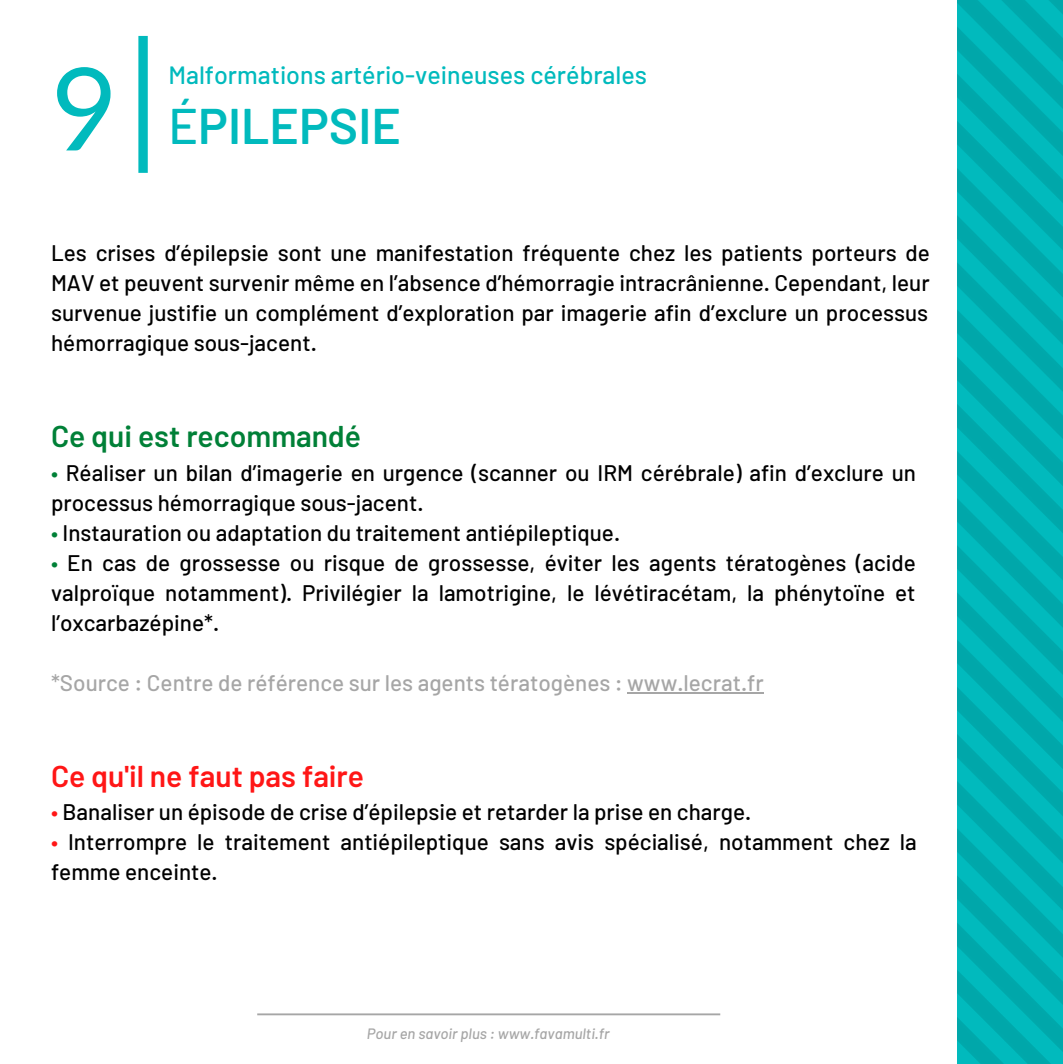
<style>
.page{position:relative;width:1063px;height:1064px;background:#fff}
.page>*{position:absolute;margin:0;border:0;box-sizing:border-box;transform-origin:0 0}
.t1{font:115px "Lato";color:#01babd}
.t2{font:600 50px "Barlow";color:#01babd}
.t3{font:600 30px "Barlow";color:#ff1616}
.t4{font:600 30px "Barlow";color:#008037}
.t5{font:500 25px "Barlow";color:#01babd}
.t6{font:500 22.5px/30px "Barlow";color:#000;text-align:justify}
.t7{font:500 22.5px "Barlow";color:#a6a6a6}
.t8{font:italic 500 15px "Barlow";color:#a6a6a6}
.s1{font-weight:500}
.s2{color:#008037}
.s3{color:#ff1616}
</style>
<div class="page">
<img style="left:957px;top:0;width:105px;height:1062px">
<hr style="left:257px;top:1013px;width:463px;height:1px;background:#a6a6a6">
<div style="left:138px;top:36px;width:10px;height:137px;background:#01babd"></div>
<hr style="left:627px;top:692px;width:136px;height:2px;background:#a6a6a6">
<h1 class="t1" style="left:51px;top:37px;width:68px">9</h1>
<p class="t5" style="left:168px;top:59px;width:480px">Malformations artério-veineuses cérébrales</p>
<h2 class="t2" style="left:168px;top:94px;width:234px"><span class="s1">É</span>PILEPSIE</h2>
<p class="t6" style="left:51px;top:237px;width:880px">Les crises d’épilepsie sont une manifestation fréquente chez les patients porteurs de MAV et peuvent survenir même en l’absence d’hémorragie intracrânienne. Cependant, leur survenue justifie un complément d’exploration par imagerie afin d’exclure un processus hémorragique sous-jacent.</p>
<h3 class="t4" style="left:51px;top:416px;width:311px">Ce qui est recommandé</h3>
<p class="t6" style="left:51px;top:456px;width:866px"><span class="s2">•</span> Réaliser un bilan d’imagerie en urgence (scanner ou IRM cérébrale) afin d’exclure un processus hémorragique sous-jacent.</p>
<p class="t6" style="left:51px;top:516px;width:570px"><span class="s2">•</span> Instauration ou adaptation du traitement antiépileptique.</p>
<p class="t6" style="left:51px;top:546px;width:866px"><span class="s2">•</span> En cas de grossesse ou risque de grossesse, éviter les agents tératogènes (acide valproïque notamment). Privilégier la lamotrigine, le lévétiracétam, la phénytoïne et l’oxcarbazépine*.</p>
<p class="t7" style="left:51px;top:668px;width:714px">*Source : Centre de référence sur les agents tératogènes : www.lecrat.fr</p>
<h3 class="t3" style="left:51px;top:756px;width:315px">Ce qu'il ne faut pas faire</h3>
<p class="t6" style="left:51px;top:796px;width:702px"><span class="s3">•</span> Banaliser un épisode de crise d’épilepsie et retarder la prise en charge.</p>
<p class="t6" style="left:51px;top:826px;width:867px"><span class="s3">•</span> Interrompre le traitement antiépileptique sans avis spécialisé, notamment chez la femme enceinte.</p>
<p class="t8" style="left:367px;top:1023px;width:244px">Pour en savoir plus : www.favamulti.fr</p>
</div>
